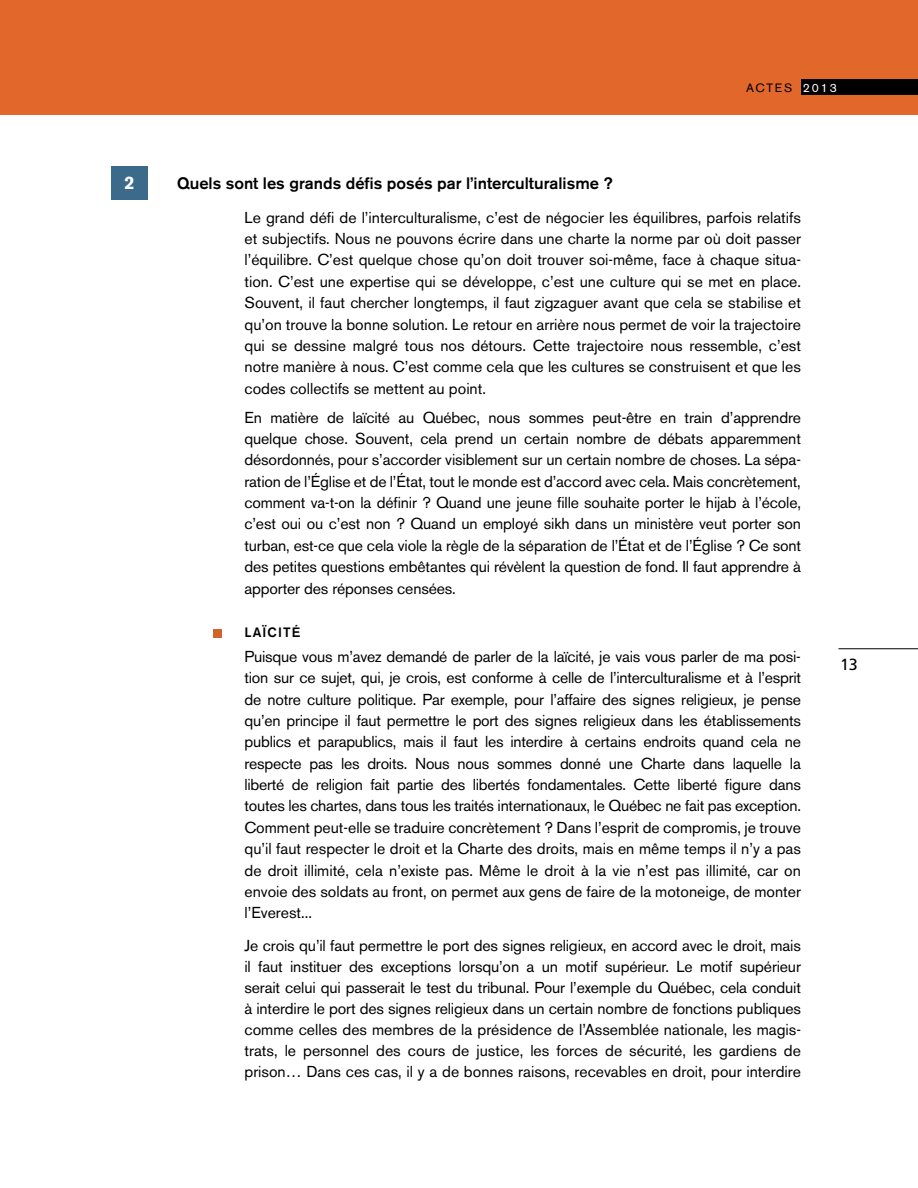
<style>
.page{position:relative;width:918px;height:1188px;background:#fff}
.page>*{position:absolute;margin:0;border:0;box-sizing:border-box;transform-origin:0 0}
.t1{font:700 18px "Akzidenz Grotesk BE";color:#fff}
.t2{font:500 16.5px "Akzidenz Grotesk BE";color:#000}
.t3{font:16.2px "Frutiger";color:#000}
.t4{font:15.75px/21.3px "Akzidenz Grotesk BE";color:#000;text-align:justify}
.t5{font:500 13.5px "Akzidenz Grotesk BE";letter-spacing:.085em;color:#000}
.t6{font:12px "Akzidenz Grotesk BE";letter-spacing:.15em;color:#000}
.s1{color:#fff}
</style>
<div class="page">
<div style="left:0;top:0;width:918px;height:114px;background:#e2672a"></div>
<div style="left:801px;top:80px;width:117px;height:15px;background:#000"></div>
<hr style="left:838px;top:649px;width:80px;height:1px;background:#000">
<div style="left:111px;top:167px;width:36px;height:33px;background:#3c6a8b"></div>
<div style="left:214px;top:629px;width:8px;height:8px;background:#d2632b"></div>
<p class="t6" style="left:746px;top:80px;width:92px">ACTES <span class="s1">2013</span></p>
<p class="t1" style="left:124px;top:173px;width:12px">2</p>
<p class="t2" style="left:177px;top:173px;width:437px">Quels sont les grands défis posés par l’interculturalisme ?</p>
<p class="t4" style="left:244px;top:207px;width:558px">Le grand défi de l’interculturalisme, c’est de négocier les équilibres, parfois relatifs et subjectifs. Nous ne pouvons écrire dans une charte la norme par où doit passer l’équilibre. C’est quelque chose qu’on doit trouver soi-même, face à chaque situa&shy;tion. C’est une expertise qui se développe, c’est une culture qui se met en place.<br>Souvent, il faut chercher longtemps, il faut zigzaguer avant que cela se stabilise et qu’on trouve la bonne solution. Le retour en arrière nous permet de voir la trajectoire qui se dessine malgré tous nos détours. Cette trajectoire nous ressemble, c’est notre manière à nous. C’est comme cela que les cultures se construisent et que les codes collectifs se mettent au point.</p>
<p class="t4" style="left:244px;top:406px;width:558px">En matière de laïcité au Québec, nous sommes peut-être en train d’apprendre quelque chose. Souvent, cela prend un certain nombre de débats apparemment désordonnés, pour s’accorder visiblement sur un certain nombre de choses. La sépa&shy;ration de l’Église et de l’État, tout le monde est d’accord avec cela. Mais concrètement, comment va-t-on la définir ? Quand une jeune fille souhaite porter le hijab à l’école, c’est oui ou c’est non ? Quand un employé sikh dans un ministère veut porter son turban, est-ce que cela viole la règle de la séparation de l’État et de l’Église ? Ce sont des petites questions embêtantes qui révèlent la question de fond. Il faut apprendre à apporter des réponses censées.</p>
<p class="t5" style="left:244px;top:624px;width:56px">Laïci té</p>
<p class="t4" style="left:244px;top:646px;width:558px">Puisque vous m’avez demandé de parler de la laïcité, je vais vous parler de ma posi&shy;tion sur ce sujet, qui, je crois, est conforme à celle de l’interculturalisme et à l’esprit de notre culture politique. Par exemple, pour l’affaire des signes religieux, je pense qu’en principe il faut permettre le port des signes religieux dans les établissements publics et parapublics, mais il faut les interdire à certains endroits quand cela ne respecte pas les droits. Nous nous sommes donné une Charte dans laquelle la liberté de religion fait partie des libertés fondamentales. Cette liberté figure dans toutes les chartes, dans tous les traités internationaux, le Québec ne fait pas exception.<br>Comment peut-elle se traduire concrètement ? Dans l’esprit de compromis, je trouve qu’il faut respecter le droit et la Charte des droits, mais en même temps il n’y a pas de droit illimité, cela n’existe pas. Même le droit à la vie n’est pas illimité, car on envoie des soldats au front, on permet aux gens de faire de la motoneige, de monter l’Everest...</p>
<p class="t4" style="left:244px;top:935px;width:558px">Je crois qu’il faut permettre le port des signes religieux, en accord avec le droit, mais il faut instituer des exceptions lorsqu’on a un motif supérieur. Le motif supérieur serait celui qui passerait le test du tribunal. Pour l’exemple du Québec, cela conduit à interdire le port des signes religieux dans un certain nombre de fonctions publiques comme celles des membres de la présidence de l’Assemblée nationale, les magis&shy;trats, le personnel des cours de justice, les forces de sécurité, les gardiens de prison… Dans ces cas, il y a de bonnes raisons, recevables en droit, pour interdire</p>
<p class="t3" style="left:840px;top:655px;width:19px">13</p>
</div>
